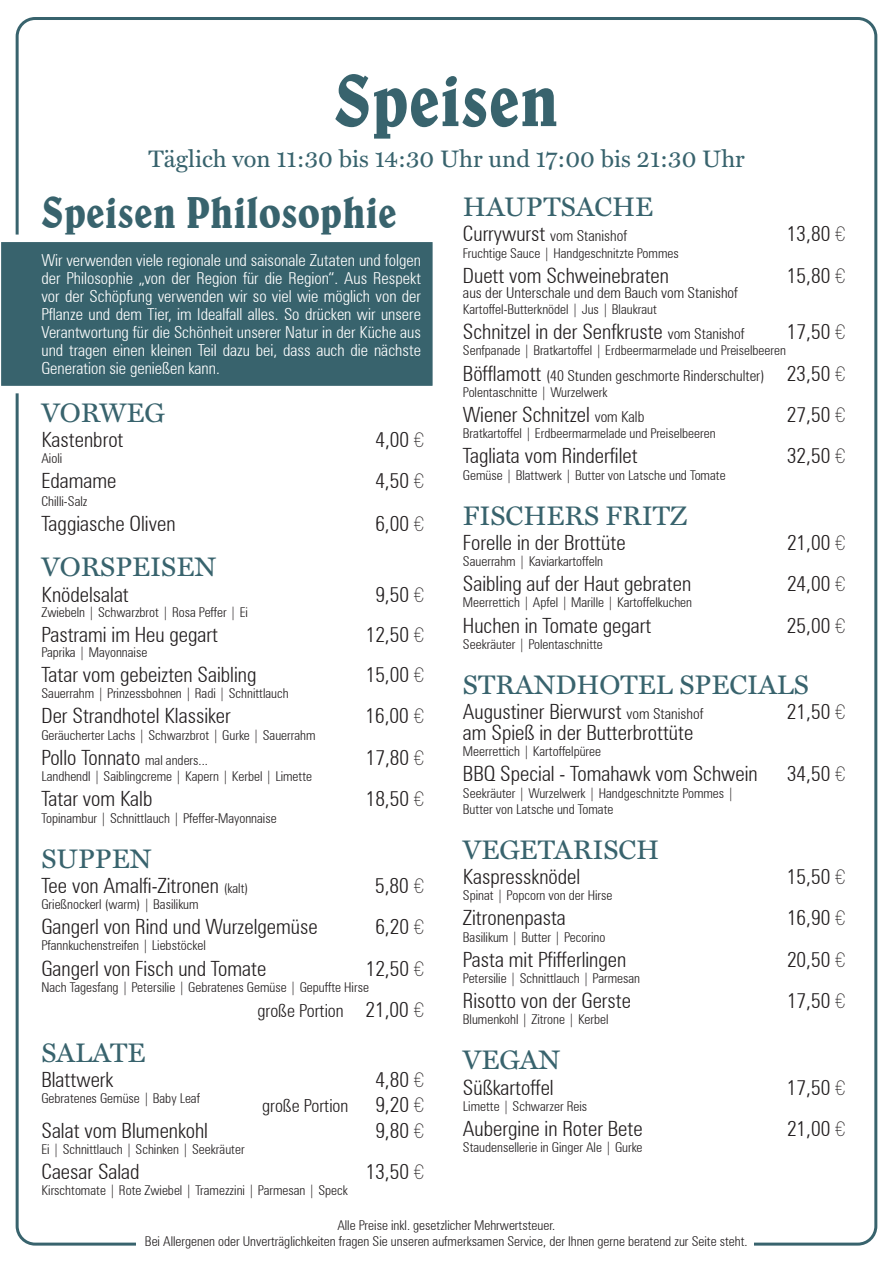
<style>
.page{position:relative;width:893px;height:1263px;background:#fff}
.page>*{position:absolute;margin:0;border:0;box-sizing:border-box;transform-origin:0 0}
.t1{font:condensed 75px "Belwe BT";color:#38636d}
.t2{font:condensed 45px "Belwe BT";color:#38636d}
.t3{font:27px "Miller Text Roman";color:#38636d}
.t4{font:24px "Miller Text Roman";color:#38636d}
.t5{font:300 condensed 21px "Zurich BT";color:#231f20}
.t6{font:300 condensed 18px "Zurich BT";color:#231f20}
.t7{font:300 condensed 16.5px/18px "Zurich BT";color:#fff;text-align:justify}
.t8{font:300 condensed 15px "Zurich BT";color:#231f20}
.t9{font:300 condensed 13.5px/16.2px "Zurich BT";color:#231f20}
.s1{font-family:"DIN2014";font-weight:200;font-stretch:normal}
.s2{font-size:13.5px}
.s3{font-size:21px}
.s4{font-family:"DIN2014";font-weight:200;font-stretch:normal;font-size:21px}
.s5{font-size:15px}
</style>
<div class="page">
<div style="left:1px;top:242px;width:432px;height:144px;background:#38636d"></div>
<h1 class="t1" style="left:334px;top:54px;width:226px">Speisen</h1>
<h3 class="t4" style="left:148px;top:145px;width:598px">Täglich von 11:30 bis 14:30 Uhr und 17:00 bis 21:30 Uhr</h3>
<h2 class="t2" style="left:41px;top:184px;width:357px">Speisen Philosophie</h2>
<p class="t7" style="left:41px;top:251px;width:381px">Wir verwenden viele regionale und saisonale Zutaten und folgen der Philosophie „von der Region für die Region“. Aus Respekt vor der Schöpfung verwenden wir so viel wie möglich von der Pflanze und dem Tier, im Idealfall alles. So drücken wir unsere Verantwortung für die Schönheit unserer Natur in der Küche aus und tragen einen kleinen Teil dazu bei, dass auch die nächste Generation sie genießen kann.</p>
<h3 class="t3" style="left:41px;top:396px;width:125px">VORWEG</h3>
<h3 class="t5" style="left:41px;top:427px;width:84px">Kastenbrot</h3>
<h3 class="t5" style="left:375px;top:427px;width:50px">4,00 <span class="s1">€</span></h3>
<p class="t9" style="left:41px;top:450px;width:22px">Aioli</p>
<h3 class="t5" style="left:41px;top:468px;width:77px">Edamame</h3>
<h3 class="t5" style="left:375px;top:468px;width:50px">4,50 <span class="s1">€</span></h3>
<p class="t9" style="left:41px;top:493px;width:48px">Chilli-Salz</p>
<h3 class="t5" style="left:41px;top:511px;width:136px">Taggiasche Oliven</h3>
<h3 class="t5" style="left:375px;top:511px;width:50px">6,00 <span class="s1">€</span></h3>
<h3 class="t3" style="left:41px;top:551px;width:176px">VORSPEISEN</h3>
<h3 class="t5" style="left:41px;top:581px;width:89px">Knödelsalat</h3>
<h3 class="t5" style="left:375px;top:581px;width:50px">9,50 <span class="s1">€</span></h3>
<p class="t9" style="left:41px;top:604px;width:208px">Zwiebeln | Schwarzbrot | Rosa Peffer | Ei</p>
<h3 class="t5" style="left:41px;top:622px;width:178px">Pastrami im Heu gegart</h3>
<h3 class="t5" style="left:366px;top:622px;width:60px">12,50 <span class="s1">€</span></h3>
<p class="t9" style="left:41px;top:644px;width:107px">Paprika | Mayonnaise</p>
<h3 class="t5" style="left:41px;top:662px;width:216px">Tatar vom gebeizten Saibling</h3>
<h3 class="t5" style="left:366px;top:662px;width:60px">15,00 <span class="s1">€</span></h3>
<p class="t9" style="left:41px;top:685px;width:249px">Sauerrahm | Prinzessbohnen | Radi | Schnittlauch</p>
<h3 class="t5" style="left:41px;top:703px;width:191px">Der Strandhotel Klassiker</h3>
<h3 class="t5" style="left:365px;top:703px;width:60px">16,00 <span class="s1">€</span></h3>
<p class="t9" style="left:41px;top:727px;width:276px">Geräucherter Lachs | Schwarzbrot | Gurke | Sauerrahm</p>
<h3 class="t5" style="left:41px;top:745px;width:168px">Pollo Tonnato <span class="s2">mal anders...</span></h3>
<h3 class="t5" style="left:366px;top:745px;width:60px">17,80 <span class="s1">€</span></h3>
<p class="t9" style="left:41px;top:768px;width:272px">Landhendl | Saiblingcreme | Kapern | Kerbel | Limette</p>
<h3 class="t5" style="left:41px;top:786px;width:112px">Tatar vom Kalb</h3>
<h3 class="t5" style="left:366px;top:786px;width:60px">18,50 <span class="s1">€</span></h3>
<p class="t9" style="left:41px;top:809px;width:237px">Topinambur | Schnittlauch | Pfeffer-Mayonnaise</p>
<h3 class="t3" style="left:41px;top:842px;width:111px">SUPPEN</h3>
<h3 class="t5" style="left:41px;top:872px;width:208px">Tee von Amalfi-Zitronen <span class="s2">(kalt)</span></h3>
<h3 class="t5" style="left:375px;top:872px;width:50px">5,80 <span class="s1">€</span></h3>
<p class="t9" style="left:41px;top:896px;width:159px">Grießnockerl (warm) | Basilikum</p>
<h3 class="t5" style="left:41px;top:914px;width:278px">Gangerl von Rind und Wurzelgemüse</h3>
<h3 class="t5" style="left:375px;top:914px;width:50px">6,20 <span class="s1">€</span></h3>
<p class="t9" style="left:41px;top:937px;width:166px">Pfannkuchenstreifen | Liebstöckel</p>
<h3 class="t5" style="left:41px;top:955px;width:226px">Gangerl von Fisch und Tomate</h3>
<h3 class="t5" style="left:366px;top:955px;width:60px">12,50 <span class="s1">€</span></h3>
<p class="t9" style="left:41px;top:979px;width:329px">Nach Tagesfang | Petersilie | Gebratenes Gemüse | Gepuffte Hirse</p>
<h3 class="t6" style="left:257px;top:999px;width:168px">große Portion <span class="s3">21,00</span> <span class="s4">€</span></h3>
<h3 class="t3" style="left:41px;top:1037px;width:106px">SALATE</h3>
<h3 class="t5" style="left:41px;top:1067px;width:74px">Blattwerk</h3>
<h3 class="t5" style="left:375px;top:1067px;width:50px">4,80 <span class="s1">€</span></h3>
<p class="t9" style="left:41px;top:1090px;width:160px">Gebratenes Gemüse | Baby Leaf</p>
<h3 class="t6" style="left:262px;top:1095px;width:88px">große Portion</h3>
<h3 class="t5" style="left:375px;top:1092px;width:50px">9,20 <span class="s1">€</span></h3>
<h3 class="t5" style="left:41px;top:1117px;width:168px">Salat vom Blumenkohl</h3>
<h3 class="t5" style="left:375px;top:1117px;width:50px">9,80 <span class="s1">€</span></h3>
<p class="t9" style="left:41px;top:1141px;width:205px">Ei | Schnittlauch | Schinken | Seekräuter</p>
<h3 class="t5" style="left:41px;top:1159px;width:100px">Caesar Salad</h3>
<h3 class="t5" style="left:366px;top:1159px;width:60px">13,50 <span class="s1">€</span></h3>
<p class="t9" style="left:41px;top:1182px;width:308px">Kirschtomate | Rote Zwiebel | Tramezzini | Parmesan | Speck</p>
<h3 class="t3" style="left:463px;top:191px;width:192px">HAUPTSACHE</h3>
<p class="t8" style="left:463px;top:227px;width:166px"><span class="s3">Currywurst</span> vom Stanishof</p>
<h3 class="t5" style="left:787px;top:221px;width:60px">13,80 <span class="s1">€</span></h3>
<p class="t9" style="left:463px;top:244px;width:217px">Fruchtige Sauce | Handgeschnitzte Pommes</p>
<h3 class="t5" style="left:463px;top:262px;width:208px">Duett vom Schweinebraten</h3>
<h3 class="t5" style="left:787px;top:262px;width:60px">15,80 <span class="s1">€</span></h3>
<p class="t8" style="left:463px;top:283px;width:276px">aus der Unterschale und dem Bauch vom Stanishof</p>
<p class="t9" style="left:463px;top:301px;width:196px">Kartoffel-Butterknödel | Jus | Blaukraut</p>
<h3 class="t5" style="left:463px;top:319px;width:283px">Schnitzel in der Senfkruste <span class="s5">vom Stanishof</span></h3>
<h3 class="t5" style="left:787px;top:319px;width:60px">17,50 <span class="s1">€</span></h3>
<p class="t9" style="left:463px;top:342px;width:324px">Senfpanade | Bratkartoffel | Erdbeermarmelade und Preiselbeeren</p>
<p class="t8" style="left:463px;top:366px;width:384px"><span class="s3">Böfflamott</span> (40 Stunden geschmorte Rinderschulter) <span class="s3">23,50</span> <span class="s4">€</span></p>
<p class="t9" style="left:463px;top:384px;width:146px">Polentaschnitte | Wurzelwerk</p>
<h3 class="t5" style="left:463px;top:402px;width:183px">Wiener Schnitzel <span class="s5">vom Kalb</span></h3>
<h3 class="t5" style="left:787px;top:402px;width:60px">27,50 <span class="s1">€</span></h3>
<p class="t9" style="left:463px;top:425px;width:254px">Bratkartoffel | Erdbeermarmelade und Preiselbeeren</p>
<h3 class="t5" style="left:463px;top:443px;width:176px">Tagliata vom Rinderfilet</h3>
<h3 class="t5" style="left:787px;top:443px;width:60px">32,50 <span class="s1">€</span></h3>
<p class="t9" style="left:463px;top:466px;width:264px">Gemüse | Blattwerk | Butter von Latsche und Tomate</p>
<h3 class="t3" style="left:463px;top:499px;width:226px">FISCHERS FRITZ</h3>
<h3 class="t5" style="left:463px;top:529px;width:164px">Forelle in der Brottüte</h3>
<h3 class="t5" style="left:787px;top:529px;width:60px">21,00 <span class="s1">€</span></h3>
<p class="t9" style="left:463px;top:553px;width:142px">Sauerrahm | Kaviarkartoffeln</p>
<h3 class="t5" style="left:463px;top:571px;width:230px">Saibling auf der Haut gebraten</h3>
<h3 class="t5" style="left:787px;top:571px;width:60px">24,00 <span class="s1">€</span></h3>
<p class="t9" style="left:463px;top:594px;width:231px">Meerrettich | Apfel | Marille | Kartoffelkuchen</p>
<h3 class="t5" style="left:463px;top:612px;width:190px">Huchen in Tomate gegart</h3>
<h3 class="t5" style="left:787px;top:612px;width:60px">25,00 <span class="s1">€</span></h3>
<p class="t9" style="left:463px;top:636px;width:141px">Seekräuter | Polentaschnitte</p>
<h3 class="t3" style="left:463px;top:668px;width:348px">STRANDHOTEL SPECIALS</h3>
<h3 class="t5" style="left:463px;top:699px;width:242px">Augustiner Bierwurst <span class="s5">vom Stanishof</span></h3>
<h3 class="t5" style="left:787px;top:699px;width:60px">21,50 <span class="s1">€</span></h3>
<h3 class="t5" style="left:463px;top:720px;width:232px">am Spieß in der Butterbrottüte</h3>
<p class="t9" style="left:463px;top:743px;width:140px">Meerrettich | Kartoffelpüree</p>
<h3 class="t5" style="left:463px;top:761px;width:296px">BBQ Special - Tomahawk vom Schwein</h3>
<h3 class="t5" style="left:787px;top:761px;width:60px">34,50 <span class="s1">€</span></h3>
<p class="t9" style="left:463px;top:784px;width:273px">Seekräuter | Wurzelwerk | Handgeschnitzte Pommes |<br>Butter von Latsche und Tomate</p>
<h3 class="t3" style="left:463px;top:833px;width:198px">VEGETARISCH</h3>
<h3 class="t5" style="left:463px;top:864px;width:119px">Kaspressknödel</h3>
<h3 class="t5" style="left:787px;top:864px;width:60px">15,50 <span class="s1">€</span></h3>
<p class="t9" style="left:463px;top:887px;width:151px">Spinat | Popcorn von der Hirse</p>
<h3 class="t5" style="left:463px;top:905px;width:104px">Zitronenpasta</h3>
<h3 class="t5" style="left:787px;top:905px;width:60px">16,90 <span class="s1">€</span></h3>
<p class="t9" style="left:463px;top:928px;width:144px">Basilikum | Butter | Pecorino</p>
<h3 class="t5" style="left:463px;top:946px;width:165px">Pasta mit Pfifferlingen</h3>
<h3 class="t5" style="left:787px;top:946px;width:60px">20,50 <span class="s1">€</span></h3>
<p class="t9" style="left:463px;top:970px;width:179px">Petersilie | Schnittlauch | Parmesan</p>
<h3 class="t5" style="left:463px;top:988px;width:170px">Risotto von der Gerste</h3>
<h3 class="t5" style="left:787px;top:988px;width:60px">17,50 <span class="s1">€</span></h3>
<p class="t9" style="left:463px;top:1011px;width:147px">Blumenkohl | Zitrone | Kerbel</p>
<h3 class="t3" style="left:463px;top:1044px;width:99px">VEGAN</h3>
<h3 class="t5" style="left:463px;top:1074px;width:92px">Süßkartoffel</h3>
<h3 class="t5" style="left:787px;top:1074px;width:60px">17,50 <span class="s1">€</span></h3>
<p class="t9" style="left:463px;top:1098px;width:126px">Limette | Schwarzer Reis</p>
<h3 class="t5" style="left:463px;top:1116px;width:181px">Aubergine in Roter Bete</h3>
<h3 class="t5" style="left:787px;top:1116px;width:60px">21,00 <span class="s1">€</span></h3>
<p class="t9" style="left:463px;top:1139px;width:181px">Staudensellerie in Ginger Ale | Gurke</p>
<p class="t9" style="left:145px;top:1217px;width:604px;text-align:center">Alle Preise inkl. gesetzlicher Mehrwertsteuer.<br>Bei Allergenen oder Unverträglichkeiten fragen Sie unseren aufmerksamen Service, der Ihnen gerne beratend zur Seite steht.</p>
</div>
